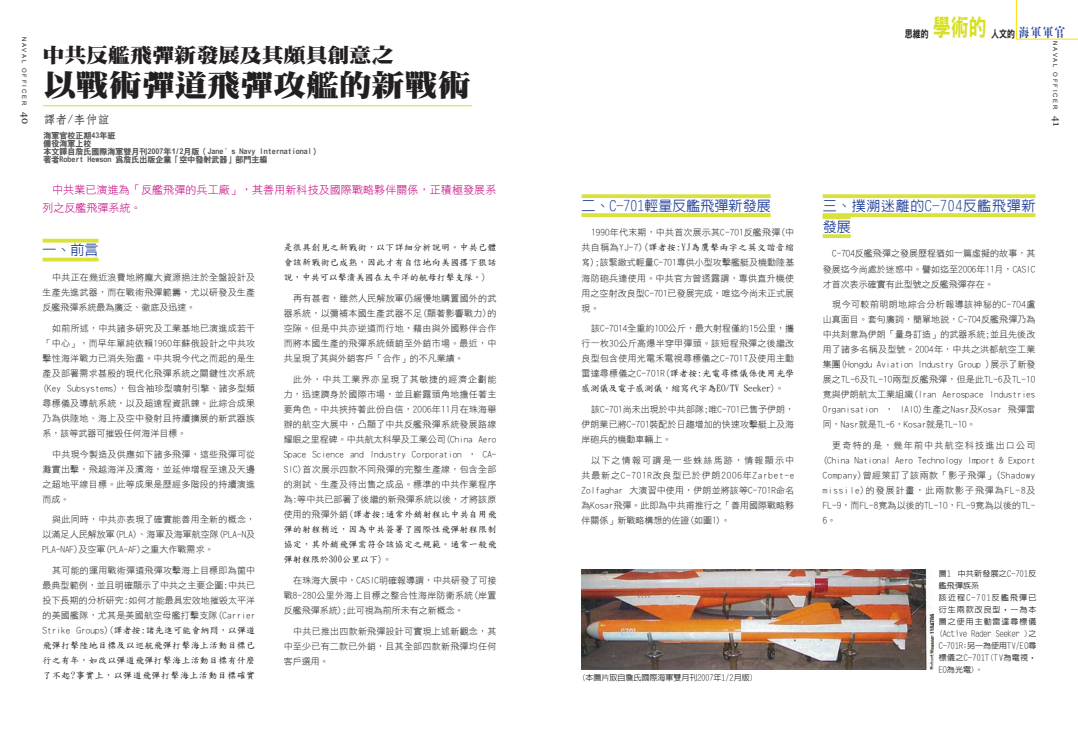
<style>
.page{position:relative;width:1078px;height:738px;background:#fff}
.page>*{position:absolute;margin:0;border:0;box-sizing:border-box;transform-origin:0 0}
.t1{font:30px "DF Ming W12 WIN BF";letter-spacing:-.005em;color:#231f20;scale:1.1 1}
.t2{font:23.4px "DFN Hei W9 WIN BF";color:#d6df21;scale:.77 1}
.t3{font:20px "DF Ming W12 WIN BF";color:#231f20;scale:1.1 1}
.t4{font:500 14px "Lin Gothic";color:#223f99}
.t5{font:500 14px/21px "Lin Gothic";letter-spacing:.045em;color:#223f99}
.t6{font:13px "DF Ming XB WIN BF";color:#223f99;scale:.77 1}
.t7{font:12px "DF Fang Song W5 WIN BF";color:#231f20}
.t8{font:11px/18.3px "DF Hei W3 WIN BF";letter-spacing:.01em;color:#c4047f}
.t9{font:10.4px "DFN Hei W9 WIN BF";color:#231f20;scale:.77 1}
.t10{font:9px/15px "DF Hei W3 WIN BF";letter-spacing:.02em;color:#231f20;text-align:justify}
.t11{font:9px/15px "DF Kai Shu SB Estd BF";letter-spacing:.03em;color:#231f20}
.t12{font:500 8px/12px "Lin Gothic";letter-spacing:.03em;color:#231f20}
.t13{font:8px/8px "DF Hei XB WIN BF";color:#57585a}
.t14{font:500 8px "Lin Gothic";color:#231f20}
.t15{font:6px "Arial";letter-spacing:.3em;color:#231f20}
.s1{font-family:"Georgia";font-size:10px}
.s2{font-family:"DF Kai Shu SB Estd BF"}
.s3{font-family:"DF Hei W3 WIN BF"}
.s4{font-family:"DFN Hei W9 WIN BF";font-size:10.4px;color:#231f20}
</style>
<div class="page">
<hr style="left:43px;top:105px;width:428px;height:1px;background:#d6df21">
<img style="left:581px;top:569px;width:352px;height:100px">
<svg style="left:43px;top:238px;width:56px;height:4px"></svg>
<svg style="left:43px;top:257px;width:56px;height:4px"></svg>
<svg style="left:581px;top:194px;width:189px;height:4px"></svg>
<svg style="left:581px;top:213px;width:189px;height:4px"></svg>
<svg style="left:822px;top:194px;width:213px;height:4px"></svg>
<svg style="left:822px;top:213px;width:213px;height:4px"></svg>
<hr style="left:822px;top:215px;width:28px;height:4px;background:#d9e13b">
<svg style="left:822px;top:234px;width:28px;height:4px"></svg>
<svg style="left:1015px;top:0;width:62px;height:40px"></svg>
<p class="t15" style="left:28px;top:37px;width:88px;rotate:90deg">NAVAL OFFICER <span class="s1">40</span></p>
<p class="t3" style="left:43px;top:45px;width:320px">中共反艦飛彈新發展及其頗具創意之</p>
<p class="t1" style="left:43px;top:70px;width:390px">以戰術彈道飛彈攻艦的新戰術</p>
<p class="t7" style="left:43px;top:113px;width:67px">譯者/李仲誼</p>
<p class="t13" style="left:43px;top:131px;width:277px">海軍官校正期43年班<br>備役海軍上校<br>本文譯自詹氏國際海軍雙月刊2007年1/2月版（Jane’s Navy International）著者Robert Hewson 為詹氏出版企業「空中發射武器」部門主編</p>
<p class="t8" style="left:43px;top:180px;width:455px;text-indent:10px">中共業已演進為「反艦飛彈的兵工廠」，其善用新科技及國際戰略夥伴關係，正積極發展系列之反艦飛彈系統。</p>
<p class="t4" style="left:43px;top:243px;width:57px">一、前言</p>
<p class="t10" style="left:43px;top:269px;width:214px;text-indent:10px">中共正在幾近浪費地將龐大資源挹注於全盤設計及生產先進武器，而在戰術飛彈範籌，尤以研發及生產反艦飛彈系統最為廣泛、徹底及迅速。</p>
<p class="t10" style="left:43px;top:320px;width:214px;text-indent:10px">如前所述，中共諸多研究及工業基地已演進成若干「中心」，而早年單純依賴1960年蘇俄設計之中共攻擊性海洋戰力已消失殆盡。中共現今代之而起的是生產及部署需求甚殷的現代化飛彈系統之關鍵性次系統(Key Subsystems)，包含袖珍型噴射引擎、諸多型類尋標儀及導航系統，以及超遠程資訊鍊。此綜合成果乃為供陸地、海上及空中發射且持續擴展的新武器族系，該等武器可摧毀任何海洋目標。</p>
<p class="t10" style="left:43px;top:446px;width:214px;text-indent:10px">中共現今製造及供應如下諸多飛彈，這些飛彈可從灘實出擊，飛越海洋及濱海，並延伸增程至遠及天邊之超地平線目標。此等成果是歷經多階段的持續演進而成。</p>
<p class="t10" style="left:43px;top:511px;width:214px;text-indent:10px">與此同時，中共亦表現了確實能善用全新的概念，以滿足人民解放軍(PLA)、海軍及海軍航空隊(PLA-N及PLA-NAF)及空軍(PLA-AF)之重大作戰需求。</p>
<p class="t10" style="left:43px;top:562px;width:214px;text-indent:10px">其可能的運用戰術彈道飛彈攻擊海上目標即為箇中最典型範例，並且明確顯示了中共之主要企圖:中共已投下長期的分析研究:如何才能最具宏效地摧毀太平洋的美國艦隊，尤其是美國航空母艦打擊支隊(Carrier Strike Groups)(<span class="s2">譯者按:諸先進可能會納悶，以彈道飛彈打擊陸地目標及以巡航飛彈打擊海上活動目標已行之有年，如改以彈道飛彈打擊海上活動目標有什麼了不起?事實上，以彈道飛彈打擊海上活動目標確實</span></p>
<p class="t11" style="left:283px;top:240px;width:219px">是很具創見之新戰術，以下詳細分析說明。中共已體會該新戰術已成熟，因此才有自信地向美國撂下狠話說，中共可以擊潰美國在太平洋的航母打擊支隊。<span class="s3">)</span></p>
<p class="t10" style="left:283px;top:291px;width:214px;text-indent:10px">再有甚者，雖然人民解放軍仍緩慢地購置國外的武器系統，以彌補本國生產武器不足(顯著影響戰力)的空隙。但是中共亦逆道而行地，藉由與外國夥伴合作而將本國生產的飛彈系統傾銷至外銷市場。最近，中共呈現了其與外銷客戶「合作」的不凡業績。</p>
<p class="t10" style="left:283px;top:371px;width:214px;text-indent:10px">此外，中共工業界亦呈現了其敏捷的經濟企劃能力，迅速躋身於國際市場，並且嶄露頭角地擔任著主要角色。中共挾持著此份自信，2006年11月在珠海舉辦的航空大展中，凸顯了中共反艦飛彈系統發展路線耀眼之里程碑。中共航太科學及工業公司(China Aero Space Science and Industry Corporation ， CA-SIC)首次展示四款不同飛彈的完整生產線，包含全部的測試、生產及待出售之成品。標準的中共作業程序為:等中共已部署了後繼的新飛彈系統以後，才將該原使用的飛彈外銷(<span class="s2">譯者按:通常外銷射程比中共自用飛彈的射程稍近，因為中共簽署了國際性飛彈射程限制協定，其外銷飛彈需符合該協定之規範。通常一般飛彈射程限於300公里以下</span>)。</p>
<p class="t10" style="left:283px;top:572px;width:214px;text-indent:10px">在珠海大展中，CASIC明確報導謂，中共研發了可接戰8-280公里外海上目標之整合性海岸防衛系統(岸置反艦飛彈系統);此可視為前所未有之新概念。</p>
<p class="t10" style="left:283px;top:623px;width:214px;text-indent:10px">中共已推出四款新飛彈設計可實現上述新觀念，其中至少已有二款已外銷，且其全部四款新飛彈均任何客戶選用。</p>
<p class="t2" style="left:932px;top:15px;width:72px">學術的</p>
<p class="t6" style="left:990px;top:26px;width:98px"><span class="s4">人文的</span> 海軍軍官</p>
<p class="t15" style="left:1058px;top:41px;width:87px;rotate:90deg">NAVAL OFFICER <span class="s1">41</span></p>
<p class="t9" style="left:904px;top:28px;width:33px">思維的</p>
<p class="t4" style="left:581px;top:198px;width:190px">二、C-701輕量反艦飛彈新發展</p>
<p class="t10" style="left:581px;top:225px;width:214px;text-indent:10px">1990年代末期，中共首次展示其C-701反艦飛彈(中共自稱為YJ-7)(<span class="s2">譯者按:YJ為鷹擊兩字之英文諧音縮寫</span>);該緊緻式輕量C-701專供小型攻擊艦艇及機動陸基海防砲兵連使用。中共官方曾透露謂，專供直升機使用之空射改良型C-701已發展完成，唯迄今尚未正式展現。</p>
<p class="t10" style="left:581px;top:321px;width:214px;text-indent:10px">該C-7014全重約100公斤，最大射程僅約15公里，攜行一枚30公斤高爆半穿甲彈頭。該短程飛彈之後繼改良型包含使用光電禾電視尋標儀之C-701T及使用主動雷達尋標儀之C-701R(<span class="s2">譯者按:光電尋標儀係使用光學感測儀及電子感測儀，縮寫代字為EO/TV Seeker</span>)。</p>
<p class="t10" style="left:581px;top:401px;width:214px;text-indent:10px">該C-701尚未出現於中共部隊;唯C-701已售予伊朗，伊朗業已將C-701裝配於日趨增加的快速攻擊艇上及海岸砲兵的機動車輛上。</p>
<p class="t10" style="left:581px;top:452px;width:214px;text-indent:10px">以下之情報可謂是一些蛛絲馬跡，情報顯示中共最新之C-701R改良型已於伊朗2006年Zarbet-e Zolfaghar 大演習中使用，伊朗並將該等C-701R命名為Kosar飛彈。此即為中共甫推行之「善用國際戰略夥伴關係」新戰略構想的佐證(如圖1)。</p>
<p class="t14" style="left:581px;top:672px;width:173px">(本圖片取自詹氏國際海軍雙月刊2007年1/2月版)</p>
<p class="t5" style="left:822px;top:195px;width:214px">三、撲溯迷離的C-704反艦飛彈新發展</p>
<p class="t10" style="left:822px;top:246px;width:214px;text-indent:10px">C-704反艦飛彈之發展歷程猶如一篇虛擬的故事，其發展迄今尚處於迷惑中。譬如迄至2006年11月，CASIC才首次表示確實有此型號之反艦飛彈存在。</p>
<p class="t10" style="left:822px;top:297px;width:214px;text-indent:10px">現今可較前明朗地綜合分析報導該神秘的C-704盧山真面目。套句廣詞，簡單地說，C-704反艦飛彈乃為中共刻意為伊朗「量身訂造」的武器系統;並且先後改用了諸多名稱及型號。2004年，中共之洪都航空工業集團(Hongdu Aviation Industry Group )展示了新發展之TL-6及TL-10兩型反艦飛彈，但是此TL-6及TL-10竟與伊朗航太工業組織(Iran Aerospace Industries Organisation ， IAIO)生產之Nasr及Kosar 飛彈雷同，Nasr就是TL-6，Kosar就是TL-10。</p>
<p class="t10" style="left:822px;top:437px;width:214px;text-indent:10px">更奇特的是，幾年前中共航空科技進出口公司(China National Aero Technology Import &amp; Export Company)曾經策訂了該兩款「影子飛彈」(Shadowy missile)的發展計畫，此兩款影子飛彈為FL-8及FL-9，而FL-8竟為以後的TL-10，FL-9竟為以後的TL-6。</p>
<p class="t12" style="left:938px;top:567px;width:99px">圖1 中共新發展之C-701反艦飛彈族系<br>該近程C-701反艦飛彈已衍生兩款改良型，一為本圖之使用主動雷達尋標儀(Active Rader Seeker )之<br>C-701R;另一為使用TV/EO尋標儀之C-701T(T V為電視，<br>EO為光電)。</p>
</div>
